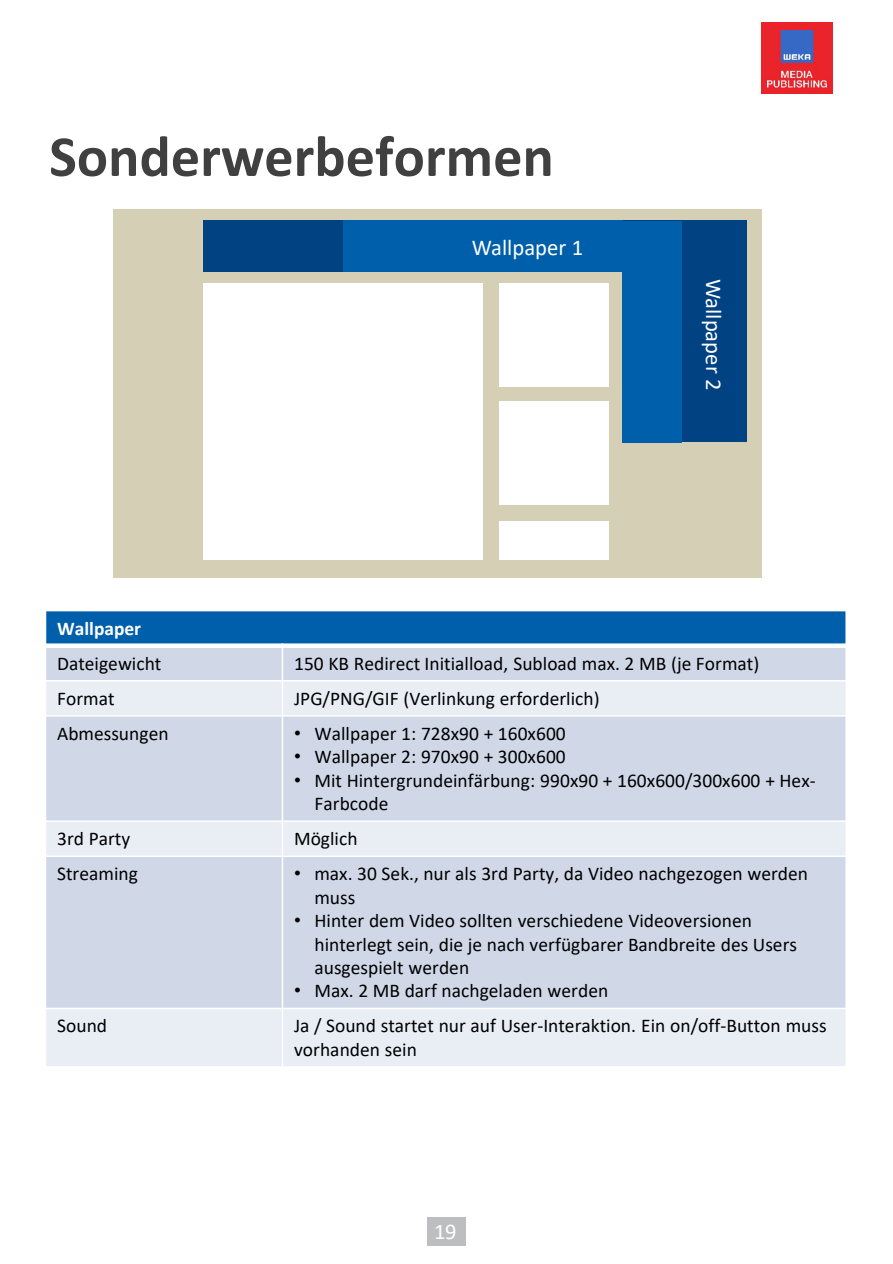
<style>
.page{position:relative;width:893px;height:1264px;background:#fff}
.page>*{position:absolute;margin:0;border:0;box-sizing:border-box;transform-origin:0 0}
.t1{font:700 58.35px "Calibri";color:#404040}
.t2{font:22.65px "Calibri";color:#fff}
.t3{font:22.5px "Calibri";color:#fff}
.t4{font:19.5px/23.4px "Calibri";color:#000}
.t5{font:700 19.5px "Calibri";color:#fff}
.s1{font-family:"Arial"}
</style>
<div class="page">
<div style="left:427px;top:1217px;width:39px;height:28px;background:#bcbec0"></div>
<img style="left:761px;top:23px;width:71px;height:70px">
<div style="left:113px;top:209px;width:648px;height:369px;background:#d5d0b5"></div>
<div style="left:203px;top:220px;width:419px;height:52px;background:#004282"></div>
<div style="left:622px;top:220px;width:124px;height:222px;background:#004282"></div>
<div style="left:45px;top:610px;width:801px;height:35px;background:#005faa"></div>
<div style="left:45px;top:645px;width:237px;height:35px;background:#d0d8e8"></div>
<div style="left:282px;top:645px;width:564px;height:35px;background:#d0d8e8"></div>
<div style="left:45px;top:680px;width:237px;height:35px;background:#e9edf4"></div>
<div style="left:282px;top:680px;width:564px;height:35px;background:#e9edf4"></div>
<div style="left:45px;top:715px;width:237px;height:106px;background:#d0d8e8"></div>
<div style="left:282px;top:715px;width:564px;height:106px;background:#d0d8e8"></div>
<div style="left:45px;top:821px;width:237px;height:35px;background:#e9edf4"></div>
<div style="left:282px;top:821px;width:564px;height:35px;background:#e9edf4"></div>
<div style="left:45px;top:856px;width:237px;height:152px;background:#d0d8e8"></div>
<div style="left:282px;top:856px;width:564px;height:152px;background:#d0d8e8"></div>
<div style="left:45px;top:1008px;width:237px;height:58px;background:#e9edf4"></div>
<div style="left:282px;top:1008px;width:564px;height:58px;background:#e9edf4"></div>
<hr style="left:282px;top:643px;width:1px;height:424px;background:#fff">
<svg style="left:46px;top:643px;width:799px;height:4px;background:#e2edf5"></svg>
<hr style="left:45px;top:680px;width:801px;height:1px;background:#fff">
<hr style="left:45px;top:715px;width:801px;height:1px;background:#fff">
<hr style="left:45px;top:820px;width:801px;height:1px;background:#fff">
<hr style="left:45px;top:855px;width:801px;height:1px;background:#fff">
<hr style="left:45px;top:1007px;width:801px;height:1px;background:#fff">
<hr style="left:45px;top:609px;width:1px;height:458px;background:#fff">
<hr style="left:845px;top:609px;width:1px;height:458px;background:#fff">
<hr style="left:45px;top:609px;width:801px;height:2px;background:#fff">
<hr style="left:45px;top:1065px;width:801px;height:2px;background:#fff">
<div style="left:203px;top:283px;width:280px;height:276px;background:#fff"></div>
<div style="left:498px;top:283px;width:110px;height:103px;background:#fff"></div>
<div style="left:498px;top:401px;width:110px;height:103px;background:#fff"></div>
<div style="left:343px;top:221px;width:280px;height:51px;background:#005faa"></div>
<div style="left:622px;top:221px;width:60px;height:221px;background:#005faa"></div>
<div style="left:498px;top:520px;width:110px;height:39px;background:#fff"></div>
<h2 class="t1" style="left:49px;top:115px;width:506px">Sonderwerbeformen</h2>
<p class="t2" style="left:471px;top:232px;width:113px">Wallpaper 1</p>
<p class="t2" style="left:729px;top:279px;width:113px;rotate:90deg">Wallpaper 2</p>
<p class="t5" style="left:57px;top:614px;width:85px">Wallpaper</p>
<p class="t4" style="left:57px;top:651px;width:106px">Dateigewicht</p>
<p class="t4" style="left:294px;top:651px;width:466px">150 KB Redirect Initialload, Subload max. 2 MB (je Format)</p>
<p class="t4" style="left:57px;top:686px;width:59px">Format</p>
<p class="t4" style="left:294px;top:686px;width:307px">JPG/PNG/GIF (Verlinkung erforderlich)</p>
<p class="t4" style="left:57px;top:721px;width:113px">Abmessungen</p>
<p class="t4" style="left:294px;top:721px;width:273px"><span class="s1">•</span> Wallpaper 1: 728x90 + 160x600</p>
<p class="t4" style="left:294px;top:744px;width:273px"><span class="s1">•</span> Wallpaper 2: 970x90 + 300x600</p>
<p class="t4" style="left:314px;top:767px;width:502px;text-indent:-20px"><span class="s1">•</span> Mit Hintergrundeinfärbung: 990x90 + 160x600/300x600 + Hex-<br>Farbcode</p>
<p class="t4" style="left:57px;top:826px;width:75px">3rd Party</p>
<p class="t4" style="left:294px;top:826px;width:65px">Möglich</p>
<p class="t4" style="left:57px;top:861px;width:82px">Streaming</p>
<p class="t4" style="left:314px;top:861px;width:495px;text-indent:-20px"><span class="s1">•</span> max. 30 Sek., nur als 3rd Party, da Video nachgezogen werden muss</p>
<p class="t4" style="left:314px;top:908px;width:484px;text-indent:-20px"><span class="s1">•</span> Hinter dem Video sollten verschiedene Videoversionen hinterlegt sein, die je nach verfügbarer Bandbreite des Users ausgespielt werden</p>
<p class="t4" style="left:294px;top:978px;width:315px"><span class="s1">•</span> Max. 2 MB darf nachgeladen werden</p>
<p class="t4" style="left:57px;top:1013px;width:51px">Sound</p>
<p class="t4" style="left:294px;top:1013px;width:534px">Ja / Sound startet nur auf User-Interaktion. Ein on/off-Button muss vorhanden sein</p>
<p class="t3" style="left:434px;top:1215px;width:24px">19</p>
</div>
